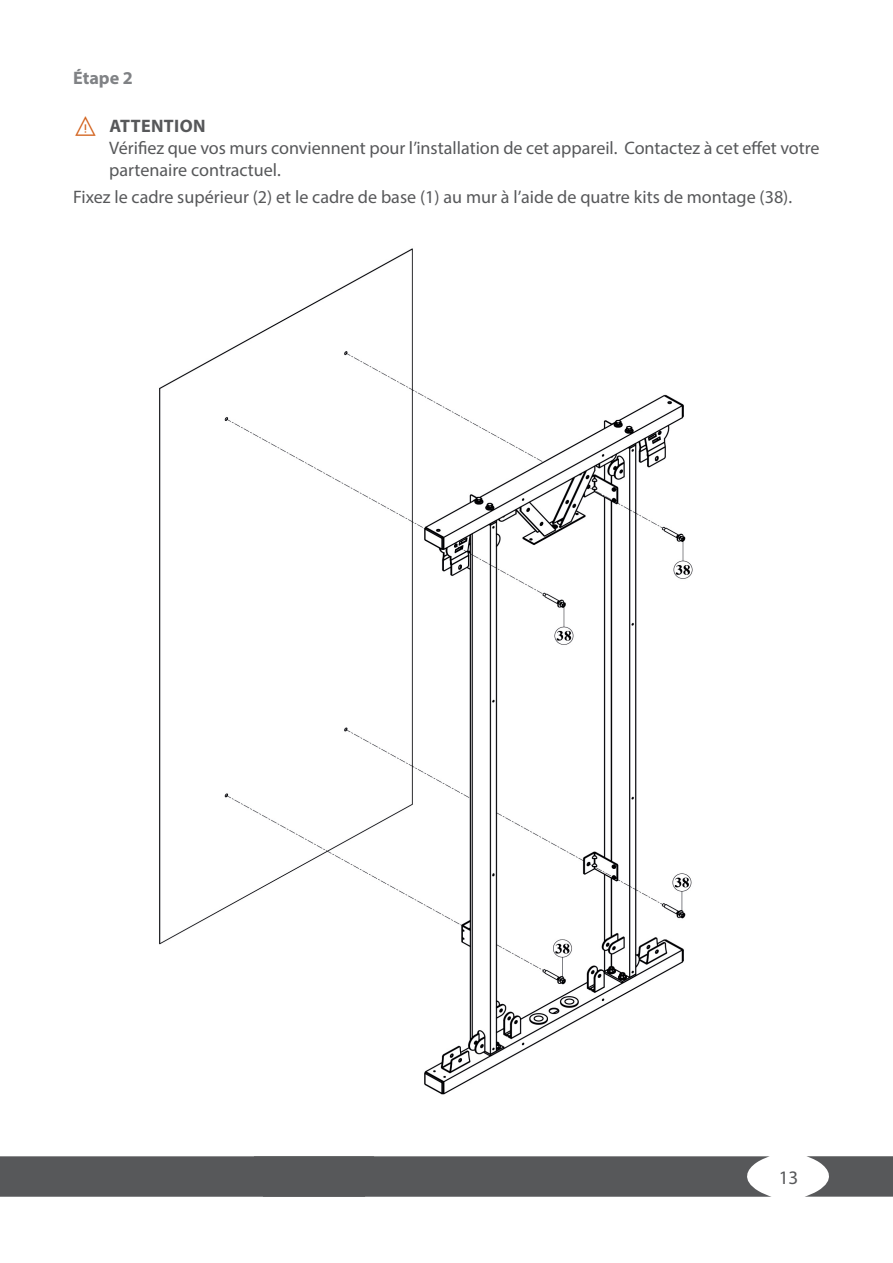
<style>
.page{position:relative;width:893px;height:1263px;background:#fff}
.page>*{position:absolute;margin:0;border:0;box-sizing:border-box;transform-origin:0 0}
.t1{font:19.2px "Myriad Pro";color:#57585a}
.Text_Hinweise{font:18.15px/21.8px "Myriad Pro";color:#57585a}
.t2{font:700 18.15px "Myriad Pro";letter-spacing:.02em;color:#57585a}
.t3{font:700 18.15px "Myriad Pro";color:#808285}
.s1{color:#d2601a}
</style>
<div class="page">
<img style="left:159px;top:248px;width:534px;height:847px">
<div style="left:436px;top:209px;width:344px;height:177px;background:#fff"></div>
<svg style="left:0;top:1156px;width:771px;height:41px;background:#5c5d5f"></svg>
<svg style="left:805px;top:1156px;width:88px;height:41px"></svg>
<p class="t3" style="left:73px;top:66px;width:61px">Étape 2</p>
<p class="t2" style="left:73px;top:114px;width:134px"><span class="s1">⚠</span> ATTENTION</p>
<p class="Text_Hinweise" style="left:109px;top:137px;width:712px">Vérifiez que vos murs conviennent pour l’installation de cet appareil. Contactez à cet effet votre partenaire contractuel.</p>
<p class="Text_Hinweise" style="left:73px;top:186px;width:720px">Fixez le cadre supérieur (2) et le cadre de base (1) au mur à l’aide de quatre kits de montage (38).</p>
<p class="t1" style="left:779px;top:1166px;width:21px">13</p>
</div>
